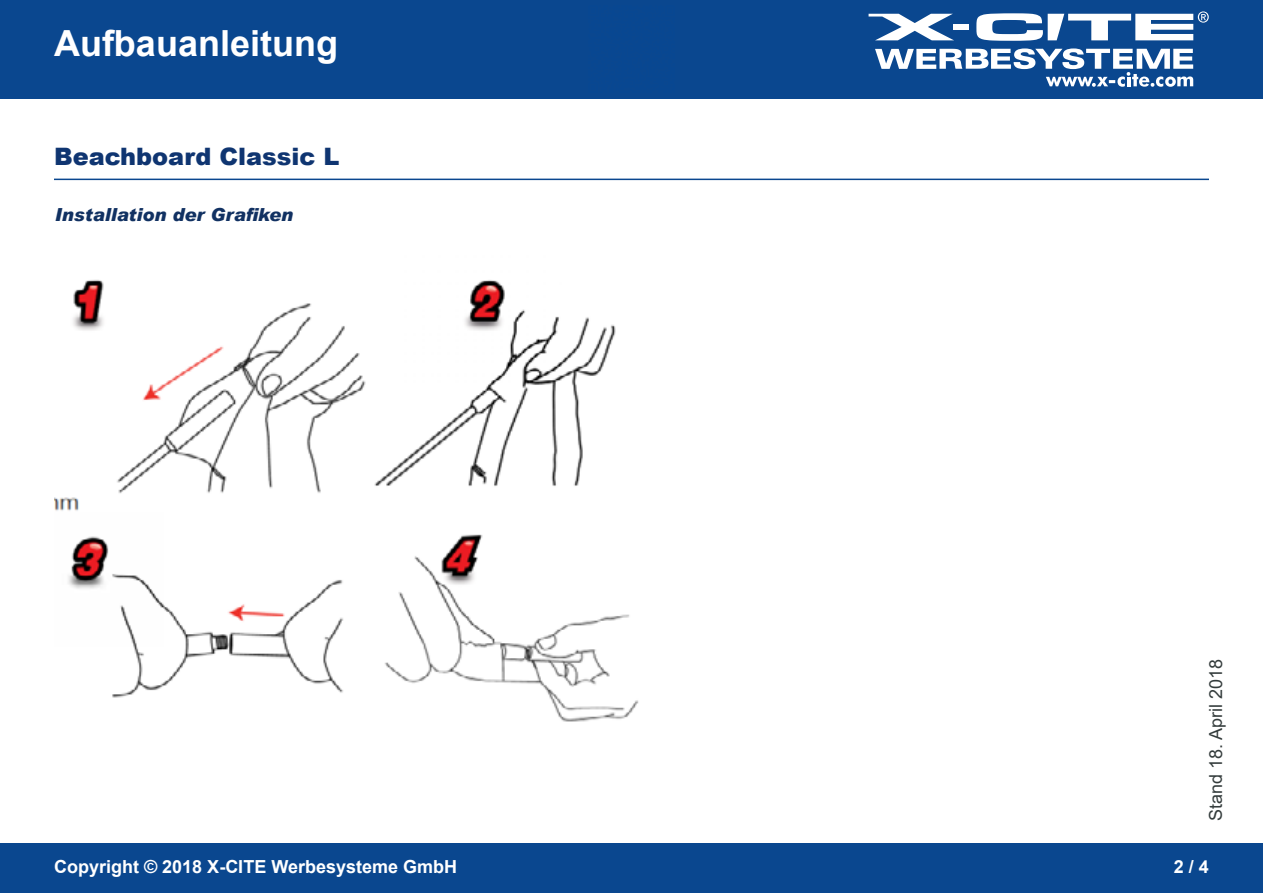
<style>
.page{position:relative;width:1263px;height:893px;background:#fff}
.page>*{position:absolute;margin:0;border:0;box-sizing:border-box;transform-origin:0 0}
.t1{font:700 36px "Arial";color:#fff}
.t2{font:900 24px "Arial";color:#0f3571}
.t3{font:700 18px "Arial";color:#fff}
.t4{font:italic 900 18px "Arial";color:#113162}
.t5{font:18px "Arial";color:#343c3c}
</style>
<div class="page">
<div style="left:0;top:0;width:1263px;height:98px;background:#0a478f"></div>
<div style="left:0;top:844px;width:1263px;height:49px;background:#0a478f"></div>
<svg style="left:868px;top:14px;width:85px;height:26px"></svg>
<div style="left:953px;top:24px;width:15px;height:6px;background:#fff"></div>
<svg style="left:875px;top:48px;width:318px;height:39px"></svg>
<svg style="left:976px;top:11px;width:233px;height:30px"></svg>
<hr style="left:54px;top:179px;width:1155px;height:1px;background:#0a478f">
<img style="left:54px;top:279px;width:585px;height:443px">
<h1 class="t1" style="left:54px;top:18px;width:286px">Aufbauanleitung</h1>
<h2 class="t2" style="left:54px;top:139px;width:287px">Beachboard Classic L</h2>
<p class="t4" style="left:55px;top:204px;width:240px">Installation der Grafiken</p>
<p class="t5" style="left:1203px;top:821px;width:164px;rotate:-90deg">Stand 18. April 2018</p>
<p class="t3" style="left:54px;top:854px;width:405px">Copyright © 2018 X-CITE Werbesysteme GmbH</p>
<p class="t3" style="left:1174px;top:854px;width:37px">2 / 4</p>
</div>
